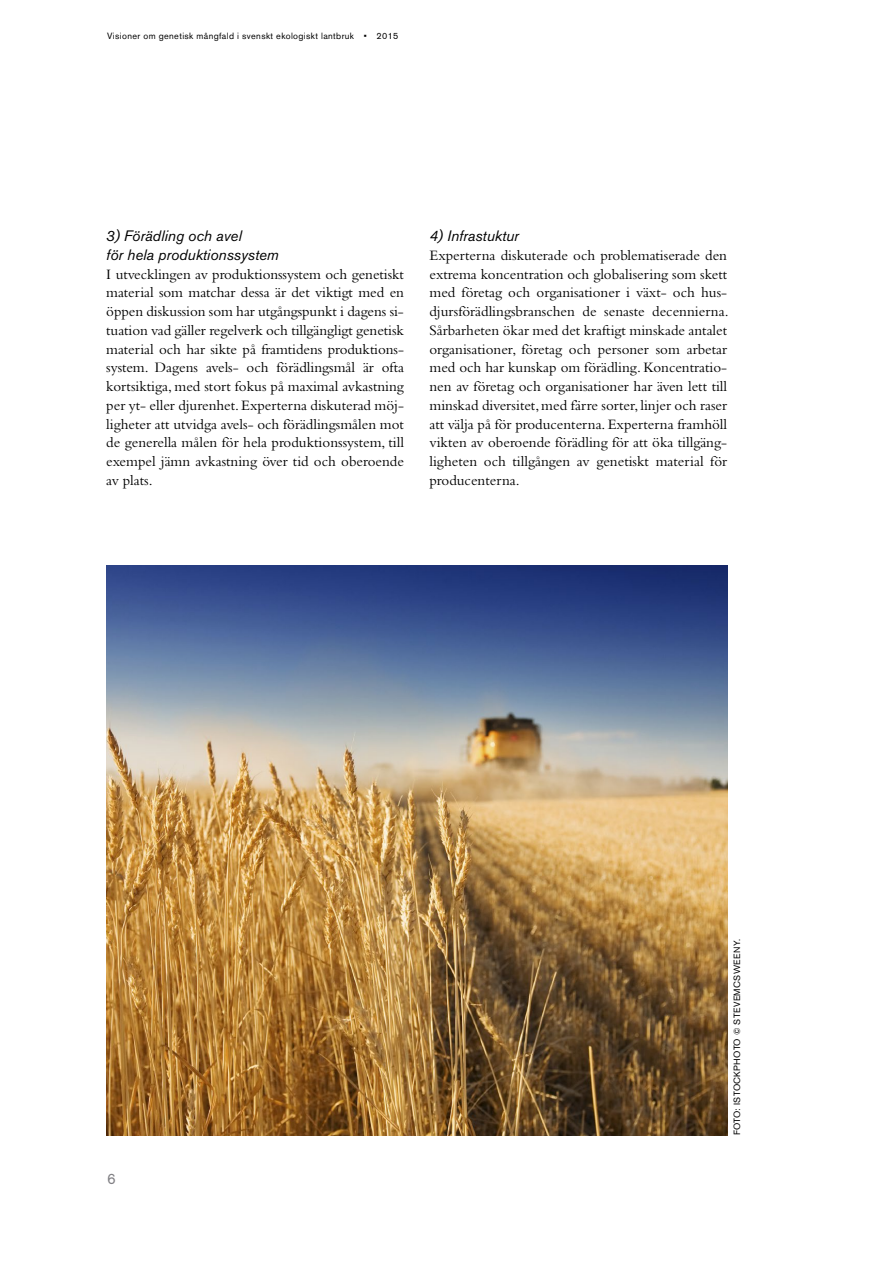
<style>
.page{position:relative;width:893px;height:1263px;background:#fff}
.page>*{position:absolute;margin:0;border:0;box-sizing:border-box;transform-origin:0 0}
.t1{font:15px/18.8px "Bembo Std";color:#000;text-align:justify}
.t2{font:italic 15px/18.8px "Akzidenz Grotesk BQ";color:#000}
.t3{font:15px "Akzidenz Grotesk BQ";color:#807f83}
.t4{font:9px "Akzidenz Grotesk BQ";letter-spacing:.04em;color:#000}
</style>
<div class="page">
<img style="left:106px;top:566px;width:621px;height:569px">
<p class="t4" style="left:107px;top:30px;width:293px">Visioner om genetisk mångfald i svenskt ekologiskt lantbruk • 2015</p>
<p class="t2" style="left:106px;top:226px;width:174px">3) Förädling och avel<br>för hela produktionssystem</p>
<p class="t1" style="left:106px;top:264px;width:299px">I utvecklingen av produktionssystem och genetiskt material som matchar dessa är det viktigt med en öppen diskussion som har utgångspunkt i dagens si&shy;tuation vad gäller regelverk och tillgängligt genetisk material och har sikte på framtidens produktions&shy;system. Dagens avels- och förädlingsmål är ofta kortsiktiga, med stort fokus på maximal avkastning per yt- eller djurenhet. Experterna diskuterad möj&shy;ligheter att utvidga avels- och förädlingsmålen mot de generella målen för hela produktionssystem, till exempel jämn avkastning över tid och oberoende av plats.</p>
<p class="t2" style="left:429px;top:226px;width:91px">4) Infrastuktur</p>
<p class="t1" style="left:429px;top:245px;width:301px">Experterna diskuterade och problematiserade den extrema koncentration och globalisering som skett med företag och organisationer i växt- och hus&shy;djursförädlingsbranschen de senaste decennierna.<br>Sårbarheten ökar med det kraftigt minskade antalet organisationer, företag och personer som arbetar med och har kunskap om förädling. Koncentratio&shy;nen av företag och organisationer har även lett till minskad diversitet, med färre sorter, linjer och raser att välja på för producenterna. Experterna framhöll vikten av oberoende förädling för att öka tillgäng&shy;ligheten och tillgången av genetiskt material för producenterna.</p>
<p class="t3" style="left:107px;top:1169px;width:10px">6</p>
<p class="t4" style="left:732px;top:1135px;width:198px;rotate:-90deg">FOTO: ISTOCKPHOTO © STEVEMCSWEENY.</p>
</div>
